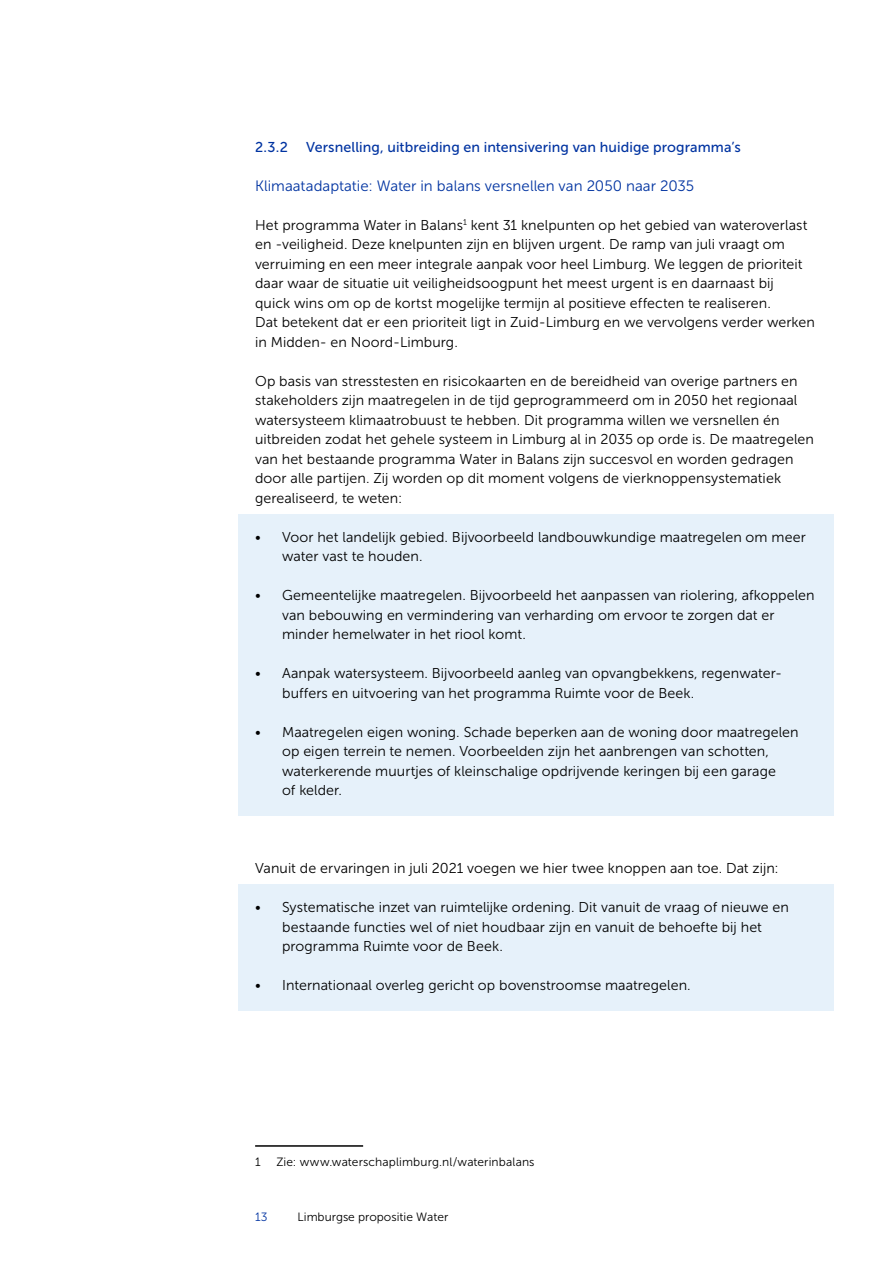
<style>
.page{position:relative;width:893px;height:1263px;background:#fff}
.page>*{position:absolute;margin:0;border:0;box-sizing:border-box;transform-origin:0 0}
.PLatte_tekst_blauw{font:15px "Museo Sans 300";color:#0033a1}
._0__Platte_tekst{font:14.25px/19.5px "Museo Sans 300";letter-spacing:.005em;color:#000}
.t1{font:14.25px "Museo Sans 500";letter-spacing:.005em;color:#0033a1}
.Voettekst{font:12px "Museo Sans 300";letter-spacing:.005em;color:#000}
.t2{font:12px "Museo Sans 300";color:#0033a1}
</style>
<div class="page">
<div style="left:238px;top:514px;width:595px;height:68px;background:#e6f1fa"></div>
<div style="left:238px;top:572px;width:595px;height:88px;background:#e6f1fa"></div>
<div style="left:238px;top:650px;width:595px;height:68px;background:#e6f1fa"></div>
<div style="left:238px;top:709px;width:595px;height:107px;background:#e6f1fa"></div>
<div style="left:238px;top:884px;width:595px;height:88px;background:#e6f1fa"></div>
<div style="left:238px;top:962px;width:595px;height:49px;background:#e6f1fa"></div>
<hr style="left:255px;top:1145px;width:108px;height:2px;background:#000">
<p class="t1" style="left:255px;top:139px;width:34px">2.3.2</p>
<p class="t1" style="left:306px;top:139px;width:436px">Versnelling, uitbreiding en intensivering van huidige programma’s</p>
<h4 class="PLatte_tekst_blauw" style="left:255px;top:177px;width:441px">Klimaatadaptatie: Water in balans versnellen van 2050 naar 2035</h4>
<p class="_0__Platte_tekst" style="left:255px;top:215px;width:561px">Het programma Water in Balans<sup>1</sup> kent 31 knelpunten op het gebied van wateroverlast en -veiligheid. Deze knelpunten zijn en blijven urgent. De ramp van juli vraagt om verruiming en een meer integrale aanpak voor heel Limburg. We leggen de prioriteit daar waar de situatie uit veiligheidsoogpunt het meest urgent is en daarnaast bij<br>quick wins om op de kortst mogelijke termijn al positieve effecten te realiseren.<br>Dat betekent dat er een prioriteit ligt in Zuid-Limburg en we vervolgens verder werken in Midden- en Noord-Limburg.</p>
<p class="_0__Platte_tekst" style="left:255px;top:371px;width:560px">Op basis van stresstesten en risicokaarten en de bereidheid van overige partners en stakeholders zijn maatregelen in de tijd geprogrammeerd om in 2050 het regionaal watersysteem klimaatrobuust te hebben. Dit programma willen we versnellen én uitbreiden zodat het gehele systeem in Limburg al in 2035 op orde is. De maatregelen van het bestaande programma Water in Balans zijn succesvol en worden gedragen door alle partijen. Zij worden op dit moment volgens de vierknoppensystematiek gerealiseerd, te weten:</p>
<p class="_0__Platte_tekst" style="left:282px;top:527px;width:525px;text-indent:-27px">• Voor het landelijk gebied. Bijvoorbeeld landbouwkundige maatregelen om meer water vast te houden.</p>
<p class="_0__Platte_tekst" style="left:282px;top:585px;width:534px;text-indent:-27px">• Gemeentelijke maatregelen. Bijvoorbeeld het aanpassen van riolering, afkoppelen van bebouwing en vermindering van verharding om ervoor te zorgen dat er minder hemelwater in het riool komt.</p>
<p class="_0__Platte_tekst" style="left:282px;top:663px;width:501px;text-indent:-27px">• Aanpak watersysteem. Bijvoorbeeld aanleg van opvangbekkens, regenwater&shy;buffers en uitvoering van het programma Ruimte voor de Beek.</p>
<p class="_0__Platte_tekst" style="left:282px;top:722px;width:518px;text-indent:-27px">• Maatregelen eigen woning. Schade beperken aan de woning door maatregelen op eigen terrein te nemen. Voorbeelden zijn het aanbrengen van schotten, waterkerende muurtjes of kleinschalige opdrijvende keringen bij een garage<br>of kelder.</p>
<p class="_0__Platte_tekst" style="left:255px;top:858px;width:525px">Vanuit de ervaringen in juli 2021 voegen we hier twee knoppen aan toe. Dat zijn:</p>
<p class="_0__Platte_tekst" style="left:282px;top:897px;width:508px;text-indent:-27px">• Systematische inzet van ruimtelijke ordening. Dit vanuit de vraag of nieuwe en bestaande functies wel of niet houdbaar zijn en vanuit de behoefte bij het programma Ruimte voor de Beek.</p>
<p class="_0__Platte_tekst" style="left:255px;top:975px;width:437px">• Internationaal overleg gericht op bovenstroomse maatregelen.</p>
<p class="Voettekst" style="left:255px;top:1155px;width:7px">1</p>
<p class="Voettekst" style="left:276px;top:1155px;width:260px">Zie: www.waterschaplimburg.nl/waterinbalans</p>
<p class="t2" style="left:255px;top:1210px;width:14px">13</p>
<p class="Voettekst" style="left:298px;top:1210px;width:152px">Limburgse propositie Water</p>
</div>
